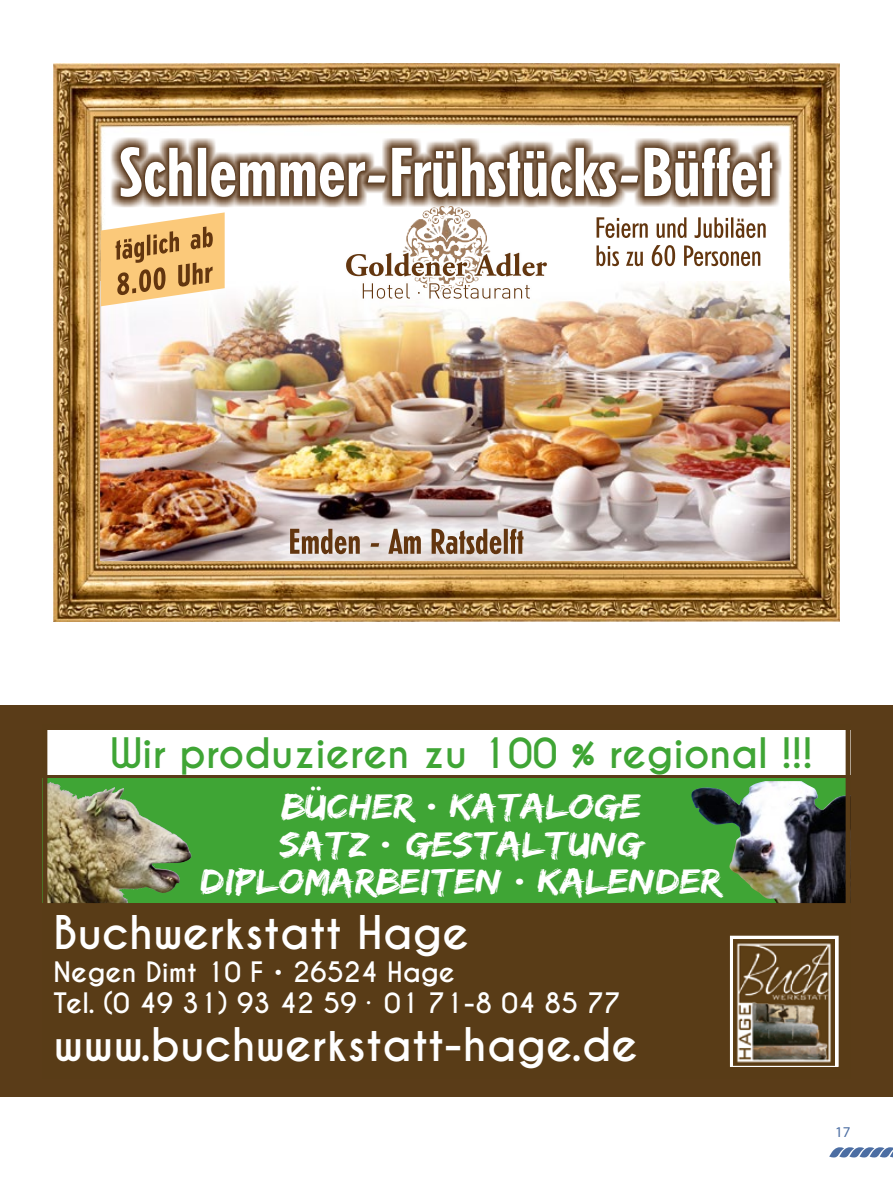
<style>
.page{position:relative;width:893px;height:1178px;background:#fff}
.page>*{position:absolute;margin:0;border:0;box-sizing:border-box;transform-origin:0 0}
.t1{font:700 43.5px "Caviar Dreams";color:#fff}
.t2{font:700 39.3px "Caviar Dreams";color:#3fa535}
.t3{font:31.05px/37.5px "Edo";color:#fff;text-align:center;scale:1.16 1}
.t4{font:700 26.4px/31px "Caviar Dreams";color:#fff}
.t5{font:700 20.55px "Caviar Dreams";color:#fff}
.t6{font:15px "Myriad Pro";color:#4c6ea3}
.s1{font-family:"Caviar Dreams";font-weight:700}
</style>
<div class="page">
<svg style="left:829px;top:1147px;width:64px;height:11px"></svg>
<img style="left:54px;top:64px;width:785px;height:557px">
<div style="left:101px;top:241px;width:688px;height:320px;background:#fff"></div>
<img style="left:101px;top:281px;width:688px;height:280px">
<img style="left:110px;top:137px;width:673px;height:70px">
<svg style="left:121px;top:147px;width:651px;height:50px"></svg>
<img style="left:590px;top:211px;width:182px;height:56px">
<svg style="left:596px;top:217px;width:170px;height:49px"></svg>
<svg style="left:101px;top:212px;width:124px;height:94px"></svg>
<svg style="left:290px;top:529px;width:233px;height:25px;background:#ae9887"></svg>
<img style="left:404px;top:219px;width:72px;height:27px">
<img style="left:423px;top:206px;width:47px;height:18px">
<img style="left:442px;top:218px;width:11px;height:22px">
<svg style="left:424px;top:224px;width:16px;height:14px"></svg>
<svg style="left:453px;top:224px;width:16px;height:14px"></svg>
<svg style="left:342px;top:246px;width:210px;height:57px"></svg>
<div style="left:0;top:705px;width:893px;height:392px;background:#5a3c18"></div>
<div style="left:43px;top:778px;width:807px;height:125px;background:#3fa535"></div>
<svg style="left:732px;top:938px;width:104px;height:126px"></svg>
<img style="left:734px;top:939px;width:100px;height:125px">
<div style="left:730px;top:936px;width:108px;height:130px;border:1px solid #fff"></div>
<div style="left:43px;top:730px;width:807px;height:45px;background:#fff"></div>
<img style="left:49px;top:782px;width:79px;height:121px">
<img style="left:691px;top:781px;width:153px;height:122px">
<div style="left:43px;top:724px;width:807px;height:354px;border:5px solid #593c17"></div>
<p class="t2" style="left:110px;top:729px;width:704px">Wir produzieren zu 100 % regional !!!</p>
<p class="t5" style="left:309px;top:776px;width:16px">••</p>
<p class="t3" style="left:200px;top:789px;width:451px">BUCHER <span class="s1">•</span> KATALOGE<br>SATZ <span class="s1">•</span> GESTALTUNG<br>DIPLOMARBEITEN <span class="s1">•</span> KALENDER</p>
<h1 class="t1" style="left:54px;top:906px;width:417px">Buchwerkstatt Hage</h1>
<p class="t4" style="left:54px;top:957px;width:569px">Negen Dimt 10 F • 26524 Hage<br>Tel. (0 49 31) 93 42 59 · 01 71-8 04 85 77</p>
<h1 class="t1" style="left:53px;top:1018px;width:586px">www.buchwerkstatt-hage.de</h1>
<p class="t6" style="left:835px;top:1123px;width:17px">17</p>
</div>
